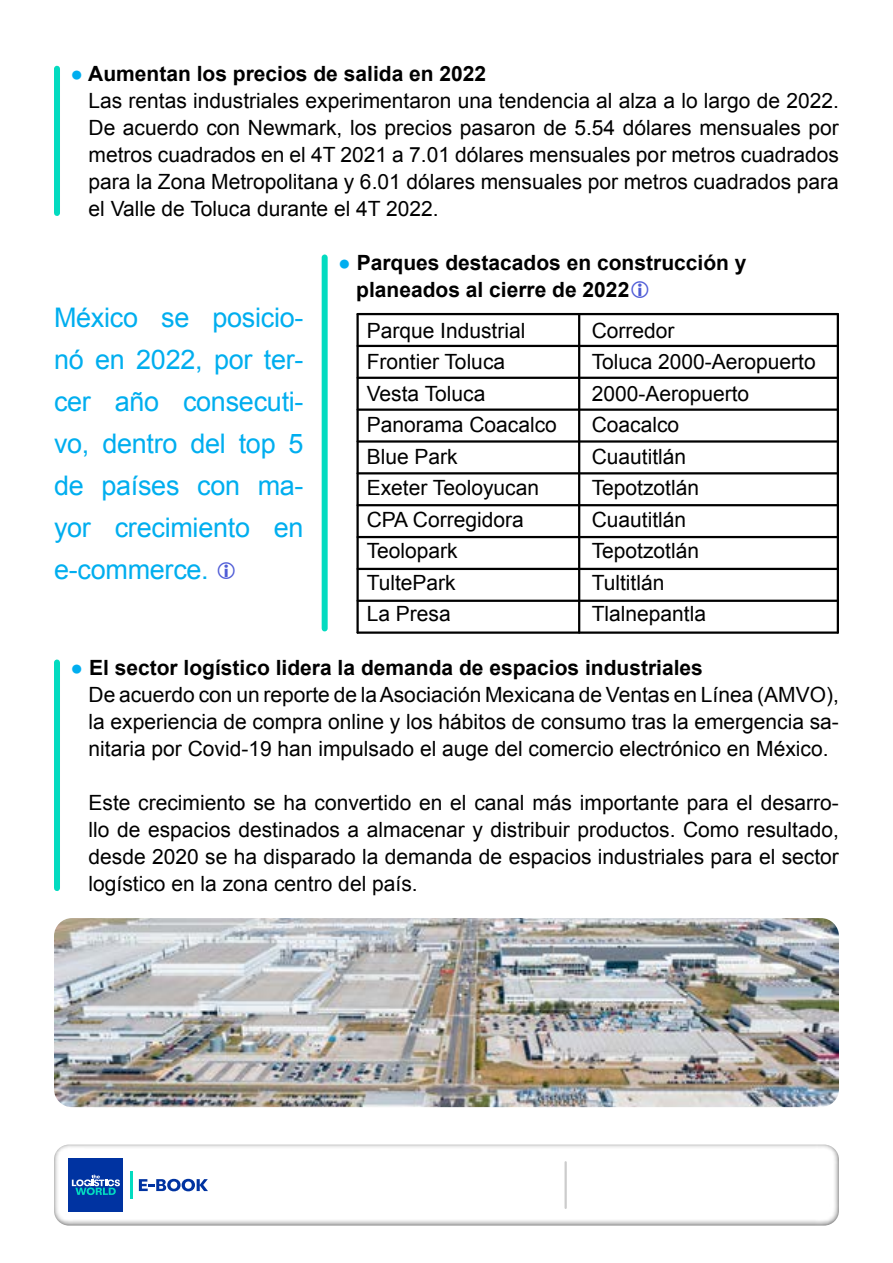
<style>
.page{position:relative;width:893px;height:1263px;background:#fff}
.page>*{position:absolute;margin:0;border:0;box-sizing:border-box;transform-origin:0 0}
.t1{font:27px/42px "Arial";letter-spacing:-.01em;color:#00aeef;text-align:justify}
.t2{font:21px/27px "Arial";color:#000}
.t3{font:700 21px/27px "Arial";color:#000}
.s1{font-weight:700;color:#00aeef}
.s2{font-weight:700}
.s3{color:#00aeef}
</style>
<div class="page">
<div style="left:42px;top:1143px;width:810px;height:93px;background:#000;opacity:.75"></div>
<div style="left:69px;top:1158px;width:54px;height:54px;background:#0033a1"></div>
<svg style="left:72px;top:1174px;width:48px;height:21px"></svg>
<hr style="left:130px;top:1171px;width:3px;height:28px;background:#03dbc0">
<svg style="left:139px;top:1179px;width:69px;height:12px"></svg>
<hr style="left:564px;top:1162px;width:3px;height:46px;background:#ccc">
<div style="left:322px;top:257px;width:6px;height:371px;background:#03dbc0"></div>
<div style="left:54px;top:69px;width:6px;height:144px;background:#03dbc0"></div>
<div style="left:54px;top:662px;width:6px;height:226px;background:#03dbc0"></div>
<hr style="left:358px;top:313px;width:480px;height:2px;background:#000">
<hr style="left:356px;top:314px;width:3px;height:319px;background:#000">
<hr style="left:837px;top:314px;width:2px;height:319px;background:#000">
<hr style="left:578px;top:314px;width:2px;height:319px;background:#000">
<hr style="left:358px;top:345px;width:480px;height:2px;background:#000">
<hr style="left:358px;top:377px;width:480px;height:2px;background:#000">
<hr style="left:358px;top:408px;width:480px;height:3px;background:#000">
<hr style="left:358px;top:440px;width:480px;height:3px;background:#000">
<hr style="left:358px;top:472px;width:480px;height:2px;background:#000">
<hr style="left:358px;top:504px;width:480px;height:2px;background:#000">
<hr style="left:358px;top:536px;width:480px;height:2px;background:#000">
<hr style="left:358px;top:568px;width:480px;height:2px;background:#000">
<hr style="left:358px;top:600px;width:480px;height:2px;background:#000">
<hr style="left:358px;top:631px;width:480px;height:3px;background:#000">
<img style="left:54px;top:918px;width:785px;height:189px">
<p class="t2" style="left:88px;top:60px;width:752px;text-indent:-18px"><span class="s1">●</span> <span class="s2">Aumentan los precios de salida en 2022<br></span>Las rentas industriales experimentaron una tendencia al alza a lo largo de 2022.<br>De acuerdo con Newmark, los precios pasaron de 5.54 dólares mensuales por metros cuadrados en el 4T 2021 a 7.01 dólares mensuales por metros cuadrados para la Zona Metropolitana y 6.01 dólares mensuales por metros cuadrados para el Valle de Toluca durante el 4T 2022.</p>
<p class="t3" style="left:356px;top:250px;width:392px;text-indent:-18px"><span class="s3">●</span> Parques destacados en construcción y planeados al cierre de 2022</p>
<p class="t2" style="left:367px;top:317px;width:160px">Parque Industrial</p>
<p class="t2" style="left:592px;top:317px;width:84px">Corredor</p>
<p class="t2" style="left:367px;top:348px;width:140px">Frontier Toluca</p>
<p class="t2" style="left:592px;top:348px;width:226px">Toluca 2000-Aeropuerto</p>
<p class="t2" style="left:367px;top:380px;width:120px">Vesta Toluca</p>
<p class="t2" style="left:592px;top:380px;width:159px">2000-Aeropuerto</p>
<p class="t2" style="left:367px;top:411px;width:192px">Panorama Coacalco</p>
<p class="t2" style="left:592px;top:411px;width:89px">Coacalco</p>
<p class="t2" style="left:367px;top:443px;width:93px">Blue Park</p>
<p class="t2" style="left:592px;top:443px;width:96px">Cuautitlán</p>
<p class="t2" style="left:367px;top:474px;width:174px">Exeter Teoloyucan</p>
<p class="t2" style="left:592px;top:474px;width:109px">Tepotzotlán</p>
<p class="t2" style="left:367px;top:506px;width:159px">CPA Corregidora</p>
<p class="t2" style="left:592px;top:506px;width:96px">Cuautitlán</p>
<p class="t2" style="left:367px;top:537px;width:93px">Teolopark</p>
<p class="t2" style="left:592px;top:537px;width:109px">Tepotzotlán</p>
<p class="t2" style="left:367px;top:569px;width:91px">TultePark</p>
<p class="t2" style="left:592px;top:569px;width:74px">Tultitlán</p>
<p class="t2" style="left:367px;top:600px;width:86px">La Presa</p>
<p class="t2" style="left:592px;top:600px;width:116px">Tlalnepantla</p>
<p class="t2" style="left:88px;top:654px;width:752px;text-indent:-18px"><span class="s1">●</span> <span class="s2">El sector logístico lidera la demanda de espacios industriales<br></span>De acuerdo con un reporte de la Asociación Mexicana de Ventas en Línea (AMVO), la experiencia de compra online y los hábitos de consumo tras la emergencia sa&shy;nitaria por Covid-19 han impulsado el auge del comercio electrónico en México.</p>
<p class="t2" style="left:88px;top:789px;width:752px;text-align:justify">Este crecimiento se ha convertido en el canal más importante para el desarro&shy;llo de espacios destinados a almacenar y distribuir productos. Como resultado, desde 2020 se ha disparado la demanda de espacios industriales para el sector logístico en la zona centro del país.</p>
<p class="t1" style="left:54px;top:297px;width:251px">México se posicio&shy;nó en 2022, por ter&shy;cer año consecuti&shy;vo, dentro del top 5 de países con ma&shy;yor crecimiento en e-commerce.</p>
</div>
